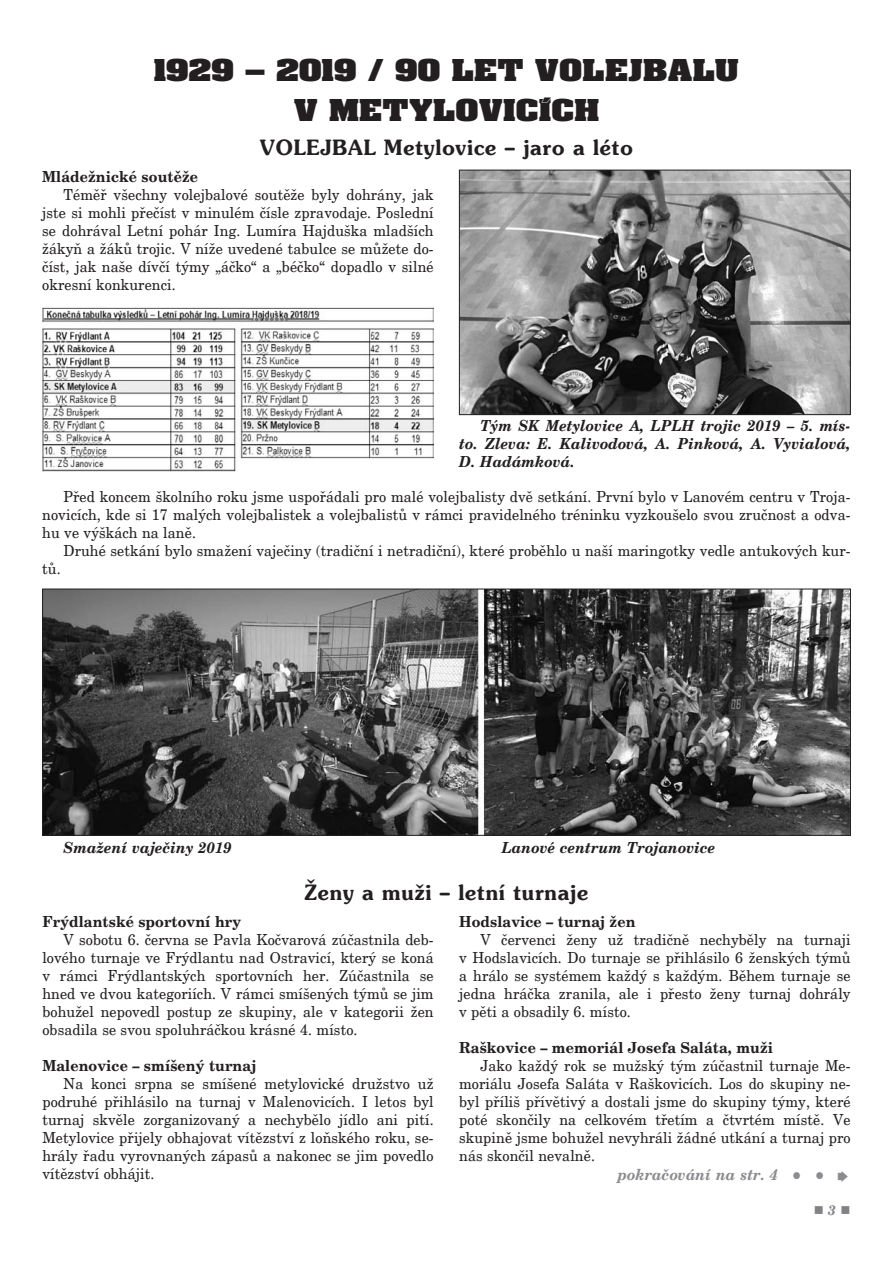
<style>
.page{position:relative;width:892px;height:1261px;background:#fff}
.page>*{position:absolute;margin:0;border:0;box-sizing:border-box;transform-origin:0 0}
.t1{font:700 33px/39.6px "Aachen POT";letter-spacing:.02em;color:#231f20;text-align:center;scale:1.3 1}
.t2{font:21px "Southern CE Bold";letter-spacing:.04em;color:#231f20;scale:.95 1}
.t3{font:15px/18px "New Brunswick CE";letter-spacing:.01em;color:#231f20;text-align:justify;scale:.95 1}
.t4{font:italic 15px/18px "New Brunswick CE Bold";letter-spacing:.01em;color:#231f20;text-align:justify;scale:.95 1}
.t5{font:15px "New Brunswick CE Bold";letter-spacing:.01em;color:#231f20;scale:.95 1}
.t6{font:italic 15px "New Brunswick CE Bold";letter-spacing:.01em;color:#8a8c8f;scale:.95 1}
.t7{font:italic 700 13.5px "New Brunswick";color:#808285}
</style>
<div class="page">
<img style="left:42px;top:307px;width:391px;height:165px">
<img style="left:461px;top:172px;width:387px;height:241px">
<div style="left:459px;top:170px;width:391px;height:245px;border:1px solid #231f20"></div>
<img style="left:44px;top:591px;width:804px;height:242px">
<div style="left:42px;top:589px;width:808px;height:246px;border:1px solid #231f20"></div>
<h1 class="t1" style="left:154px;top:52px;width:451px">1929 – 2019 / 90 LET VOLEJBALU<br>V METYLOVICÍCH</h1>
<h2 class="t2" style="left:260px;top:134px;width:394px">VOLEJBAL Metylovice – jaro a léto</h2>
<p class="t5" style="left:42px;top:167px;width:165px">Mládežnické soutěže</p>
<p class="t3" style="left:42px;top:185px;width:413px;text-indent:21px">Téměř všechny volejbalové soutěže byly dohrány, jak jste si mohli přečíst v minulém čísle zpravodaje. Poslední se dohrával Letní pohár Ing. Lumíra Hajduška mladších žákyň a žáků trojic. V níže uvedené tabulce se můžete do&shy;číst, jak naše dívčí týmy „áčko“ a „béčko“ dopadlo v silné okresní konkurenci.</p>
<p class="t4" style="left:459px;top:416px;width:413px;text-indent:21px">Tým SK Metylovice A, LPLH trojic 2019 – 5. mís&shy;to. Zleva: E. Kalivodová, A. Pinková, A. Vyvialová, D. Hadámková.</p>
<p class="t3" style="left:42px;top:487px;width:852px;text-indent:21px">Před koncem školního roku jsme uspořádali pro malé volejbalisty dvě setkání. První bylo v Lanovém centru v Troja&shy;novicích, kde si 17 malých volejbalistek a volejbalistů v rámci pravidelného tréninku vyzkoušelo svou zručnost a odva&shy;hu ve výškách na laně.</p>
<p class="t3" style="left:63px;top:541px;width:830px">Druhé setkání bylo smažení vaječiny (tradiční i netradiční), které proběhlo u naší maringotky vedle antukových kur-</p>
<p class="t3" style="left:42px;top:559px;width:21px">tů.</p>
<p class="t4" style="left:64px;top:838px;width:178px">Smažení vaječiny 2019</p>
<p class="t4" style="left:501px;top:838px;width:226px">Lanové centrum Trojanovice</p>
<h2 class="t2" style="left:304px;top:879px;width:300px">Ženy a muži – letní turnaje</h2>
<p class="t5" style="left:42px;top:912px;width:211px">Frýdlantské sportovní hry</p>
<p class="t3" style="left:42px;top:930px;width:413px;text-indent:21px">V sobotu 6. června se Pavla Kočvarová zúčastnila deb&shy;lového turnaje ve Frýdlantu nad Ostravicí, který se koná v rámci Frýdlantských sportovních her. Zúčastnila se hned ve dvou kategoriích. V rámci smíšených týmů se jim bohužel nepovedl postup ze skupiny, ale v kategorii žen obsadila se svou spoluhráčkou krásné 4. místo.</p>
<p class="t5" style="left:42px;top:1056px;width:227px">Malenovice – smíšený turnaj</p>
<p class="t3" style="left:42px;top:1074px;width:413px;text-indent:21px">Na konci srpna se smíšené metylovické družstvo už podruhé přihlásilo na turnaj v Malenovicích. I letos byl turnaj skvěle zorganizovaný a nechybělo jídlo ani pití.<br>Metylovice přijely obhajovat vítězství z loňského roku, se&shy;hrály řadu vyrovnaných zápasů a nakonec se jim povedlo vítězství obhájit.</p>
<p class="t5" style="left:459px;top:912px;width:187px">Hodslavice – turnaj žen</p>
<p class="t3" style="left:459px;top:930px;width:413px;text-indent:21px">V červenci ženy už tradičně nechyběly na turnaji v Hodslavicích. Do turnaje se přihlásilo 6 ženských týmů a hrálo se systémem každý s každým. Během turnaje se jedna hráčka zranila, ale i přesto ženy turnaj dohrály v pěti a obsadily 6. místo.</p>
<p class="t5" style="left:459px;top:1038px;width:332px">Raškovice – memoriál Josefa Saláta, muži</p>
<p class="t3" style="left:459px;top:1056px;width:413px;text-indent:21px">Jako každý rok se mužský tým zúčastnil turnaje Me&shy;moriálu Josefa Saláta v Raškovicích. Los do skupiny ne&shy;byl příliš přívětivý a dostali jsme do skupiny týmy, které poté skončily na celkovém třetím a čtvrtém místě. Ve skupině jsme bohužel nevyhráli žádné utkání a turnaj pro nás skončil nevalně.</p>
<p class="t6" style="left:617px;top:1165px;width:219px">pokraèování na str. 4 ● ●</p>
<p class="t7" style="left:813px;top:1201px;width:38px">■ 3 ■</p>
</div>
